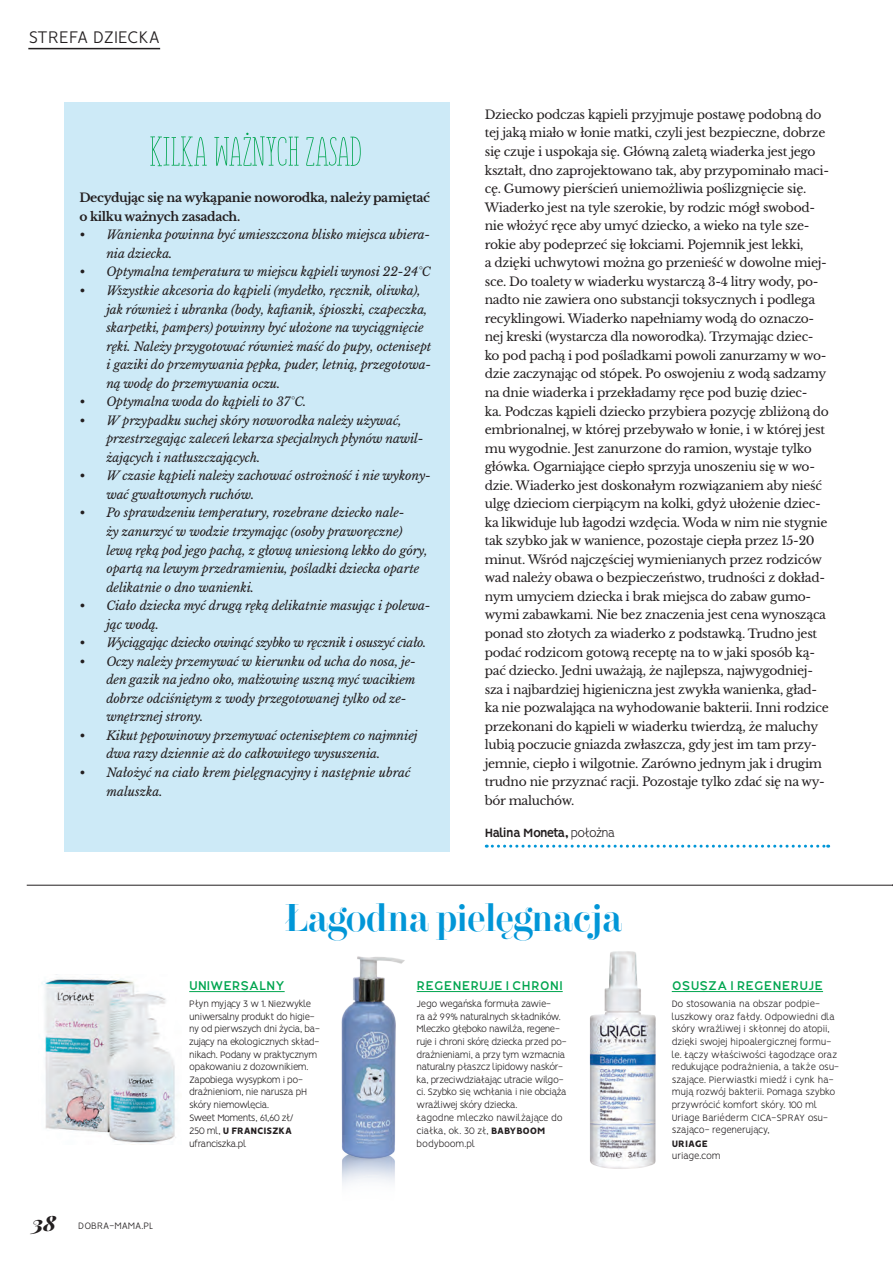
<style>
.page{position:relative;width:893px;height:1263px;background:#fff}
.page>*{position:absolute;margin:0;border:0;box-sizing:border-box;transform-origin:0 0}
.t1{font:36px "Domani CP";color:#0196d7}
.t2{font:300 19.05px "Vision";letter-spacing:-.025em;color:#231f20}
.t3{font:700 13.5px "Vision";letter-spacing:-.055em;color:#231f20}
.t4{font:12.3px/18.6px "Libre Baskerville";letter-spacing:-.025em;color:#231f20}
.t5{font:italic 12.3px/18.6px "Libre Baskerville";letter-spacing:-.01em;color:#231f20}
.t6{font:700 12.3px/18.6px "Libre Baskerville";letter-spacing:-.03em;color:#231f20}
.t7{font:12px "Fibon Neue Semi Bold Round";color:#00a54f}
.t8{font:300 10.5px/12.8px "Vision";letter-spacing:-.025em;color:#231f20}
.t9{font:300 10.5px/12.6px "Vision";color:#231f20}
.s1{font-weight:300}
.s2{font-family:"Playfair Display";font-weight:900;font-style:italic;font-size:21px}
.s3{font-weight:800}
</style>
<div class="page">
<div style="left:64px;top:102px;width:386px;height:749px;background:#cdeaf7"></div>
<svg style="left:150px;top:133px;width:211px;height:33px"></svg>
<hr style="left:189px;top:991px;width:96px;height:1px;background:#00a54f">
<hr style="left:417px;top:991px;width:146px;height:1px;background:#00a54f">
<hr style="left:672px;top:991px;width:151px;height:1px;background:#00a54f">
<hr style="left:27px;top:885px;width:866px;height:1px;background:#231f20">
<svg style="left:486px;top:845px;width:343px;height:3px"></svg>
<img style="left:41px;top:974px;width:135px;height:171px">
<img style="left:590px;top:951px;width:66px;height:218px">
<img style="left:341px;top:956px;width:64px;height:229px">
<hr style="left:28px;top:48px;width:132px;height:1px;background:#231f20">
<p class="t2" style="left:28px;top:26px;width:131px">STREFA DZIECKA</p>
<p class="t6" style="left:79px;top:189px;width:352px">Decydując się na wykąpanie noworodka, należy pamiętać o kilku ważnych zasadach.</p>
<p class="t5" style="left:106px;top:226px;width:325px;text-indent:-27px">• Wanienka powinna być umieszczona blisko miejsca ubiera&shy;nia dziecka.</p>
<p class="t5" style="left:79px;top:263px;width:353px">• Optymalna temperatura w miejscu kąpieli wynosi 22-24°C</p>
<p class="t5" style="left:106px;top:281px;width:326px;text-indent:-27px">• Wszystkie akcesoria do kąpieli (mydełko, ręcznik, oliwka), jak również i ubranka (body, kaftanik, śpioszki, czapeczka, skarpetki, pampers) powinny być ułożone na wyciągnięcie ręki. Należy przygotować również maść do pupy, octenisept i gaziki do przemywania pępka, puder, letnią, przegotowa&shy;ną wodę do przemywania oczu.</p>
<p class="t5" style="left:79px;top:393px;width:229px">• Optymalna woda do kąpieli to 37°C.</p>
<p class="t5" style="left:106px;top:411px;width:319px;text-indent:-27px">• W przypadku suchej skóry noworodka należy używać, przestrzegając zaleceń lekarza specjalnych płynów nawil&shy;żających i natłuszczających.</p>
<p class="t5" style="left:106px;top:467px;width:326px;text-indent:-27px">• W czasie kąpieli należy zachować ostrożność i nie wykony&shy;wać gwałtownych ruchów.</p>
<p class="t5" style="left:106px;top:504px;width:323px;text-indent:-27px">• Po sprawdzeniu temperatury, rozebrane dziecko nale-<br>ży zanurzyć w wodzie trzymając (osoby praworęczne) lewą ręką pod jego pachą, z głową uniesioną lekko do góry, opartą na lewym przedramieniu, pośladki dziecka oparte delikatnie o dno wanienki.</p>
<p class="t5" style="left:106px;top:596px;width:326px;text-indent:-27px">• Ciało dziecka myć drugą ręką delikatnie masując i polewa&shy;jąc wodą.</p>
<p class="t5" style="left:79px;top:634px;width:349px">• Wyciągając dziecko owinąć szybko w ręcznik i osuszyć ciało.</p>
<p class="t5" style="left:106px;top:652px;width:311px;text-indent:-27px">• Oczy należy przemywać w kierunku od ucha do nosa, je&shy;den gazik na jedno oko, małżowinę uszną myć wacikiem dobrze odciśniętym z wody przegotowanej tylko od ze&shy;wnętrznej strony.</p>
<p class="t5" style="left:106px;top:726px;width:313px;text-indent:-27px">• Kikut pępowinowy przemywać octeniseptem co najmniej dwa razy dziennie aż do całkowitego wysuszenia.</p>
<p class="t5" style="left:106px;top:763px;width:306px;text-indent:-27px">• Nałożyć na ciało krem pielęgnacyjny i następnie ubrać maluszka.</p>
<p class="t4" style="left:485px;top:105px;width:346px">Dziecko podczas kąpieli przyjmuje postawę podobną do tej jaką miało w łonie matki, czyli jest bezpieczne, dobrze się czuje i uspokaja się. Główną zaletą wiaderka jest jego kształt, dno zaprojektowano tak, aby przypominało maci&shy;cę. Gumowy pierścień uniemożliwia poślizgnięcie się.<br>Wiaderko jest na tyle szerokie, by rodzic mógł swobod&shy;nie włożyć ręce aby umyć dziecko, a wieko na tyle sze&shy;rokie aby podeprzeć się łokciami. Pojemnik jest lekki,<br>a dzięki uchwytowi można go przenieść w dowolne miej&shy;sce. Do toalety w wiaderku wystarczą 3-4 litry wody, po&shy;nadto nie zawiera ono substancji toksycznych i podlega recyklingowi. Wiaderko napełniamy wodą do oznaczo&shy;nej kreski (wystarcza dla noworodka). Trzymając dziec&shy;ko pod pachą i pod pośladkami powoli zanurzamy w wo&shy;dzie zaczynając od stópek. Po oswojeniu z wodą sadzamy na dnie wiaderka i przekładamy ręce pod buzię dziec-<br>ka. Podczas kąpieli dziecko przybiera pozycję zbliżoną do embrionalnej, w której przebywało w łonie, i w której jest mu wygodnie. Jest zanurzone do ramion, wystaje tylko główka. Ogarniające ciepło sprzyja unoszeniu się w wo&shy;dzie. Wiaderko jest doskonałym rozwiązaniem aby nieść ulgę dzieciom cierpiącym na kolki, gdyż ułożenie dziec&shy;ka likwiduje lub łagodzi wzdęcia. Woda w nim nie stygnie tak szybko jak w wanience, pozostaje ciepła przez 15-20 minut. Wśród najczęściej wymienianych przez rodziców wad należy obawa o bezpieczeństwo, trudności z dokład&shy;nym umyciem dziecka i brak miejsca do zabaw gumo&shy;wymi zabawkami. Nie bez znaczenia jest cena wynosząca ponad sto złotych za wiaderko z podstawką. Trudno jest podać rodzicom gotową receptę na to w jaki sposób ką&shy;pać dziecko. Jedni uważają, że najlepsza, najwygodniej&shy;sza i najbardziej higieniczna jest zwykła wanienka, gład&shy;ka nie pozwalająca na wyhodowanie bakterii. Inni rodzice przekonani do kąpieli w wiaderku twierdzą, że maluchy lubią poczucie gniazda zwłaszcza, gdy jest im tam przy&shy;jemnie, ciepło i wilgotnie. Zarówno jednym jak i drugim trudno nie przyznać racji. Pozostaje tylko zdać się na wy&shy;bór maluchów.</p>
<p class="t3" style="left:485px;top:825px;width:132px">Halina Moneta, <span class="s1">położna</span></p>
<p class="t9" style="left:32px;top:1220px;width:123px"><span class="s2">38</span> dobra-mama.pl</p>
<p class="t1" style="left:285px;top:895px;width:339px">Łagodna pielęgnacja</p>
<p class="t7" style="left:189px;top:978px;width:11px">UNIWERSALNY</p>
<p class="t8" style="left:189px;top:998px;width:132px">Płyn myjący 3 w 1. Niezwykle uniwersalny produkt do higie&shy;ny od pierwszych dni życia, ba&shy;zujący na ekologicznych skład&shy;nikach. Podany w praktycznym opakowaniu z dozownikiem.<br>Zapobiega wysypkom i po&shy;drażnieniom, nie narusza pH skóry niemowlęcia.<br>Sweet Moments, 61,60 zł/<br>250 ml, <span class="s3">U FRANCISZKA </span>ufranciszka.pl</p>
<p class="t7" style="left:417px;top:978px;width:10px">REGENER</p>
<p class="t7" style="left:479px;top:978px;width:42px">UJE ICHRONI</p>
<p class="t8" style="left:417px;top:998px;width:152px">Jego wegańska formuła zawie-<br>ra aż 99% naturalnych składników.<br>Mleczko głęboko nawilża, regene&shy;ruje i chroni skórę dziecka przed po&shy;drażnieniami, a przy tym wzmacnia naturalny płaszcz lipidowy naskór&shy;ka, przeciwdziałając utracie wilgo&shy;ci. Szybko się wchłania i nie obciąża wrażliwej skóry dziecka.<br>Łagodne mleczko nawilżające do ciałka, ok. 30 zł, <span class="s3">BABYBOOM </span>bodyboom.pl</p>
<p class="t7" style="left:672px;top:978px;width:150px">OSUSZA I REGENERUJE</p>
<p class="t9" style="left:672px;top:999px;width:169px">Do stosowania na obszar podpie&shy;luszkowy oraz fałdy. Odpowiedni dla skóry wrażliwej i skłonnej do atopii, dzięki swojej hipoalergicznej formu&shy;le. Łączy właściwości łagodzące oraz redukujące podrażnienia, a także osu&shy;szające. Pierwiastki miedź i cynk ha&shy;mują rozwój bakterii. Pomaga szybko przywrócić komfort skóry. 100 ml Uriage Bariéderm CICA</p>
<p class="t8" style="left:772px;top:1112px;width:58px">-SPRAY osu-</p>
<p class="t9" style="left:672px;top:1124px;width:100px;line-height:13px">szająco- regenerujący,<br><span class="s3">URIAGE<br></span>uriage.com</p>
</div>
